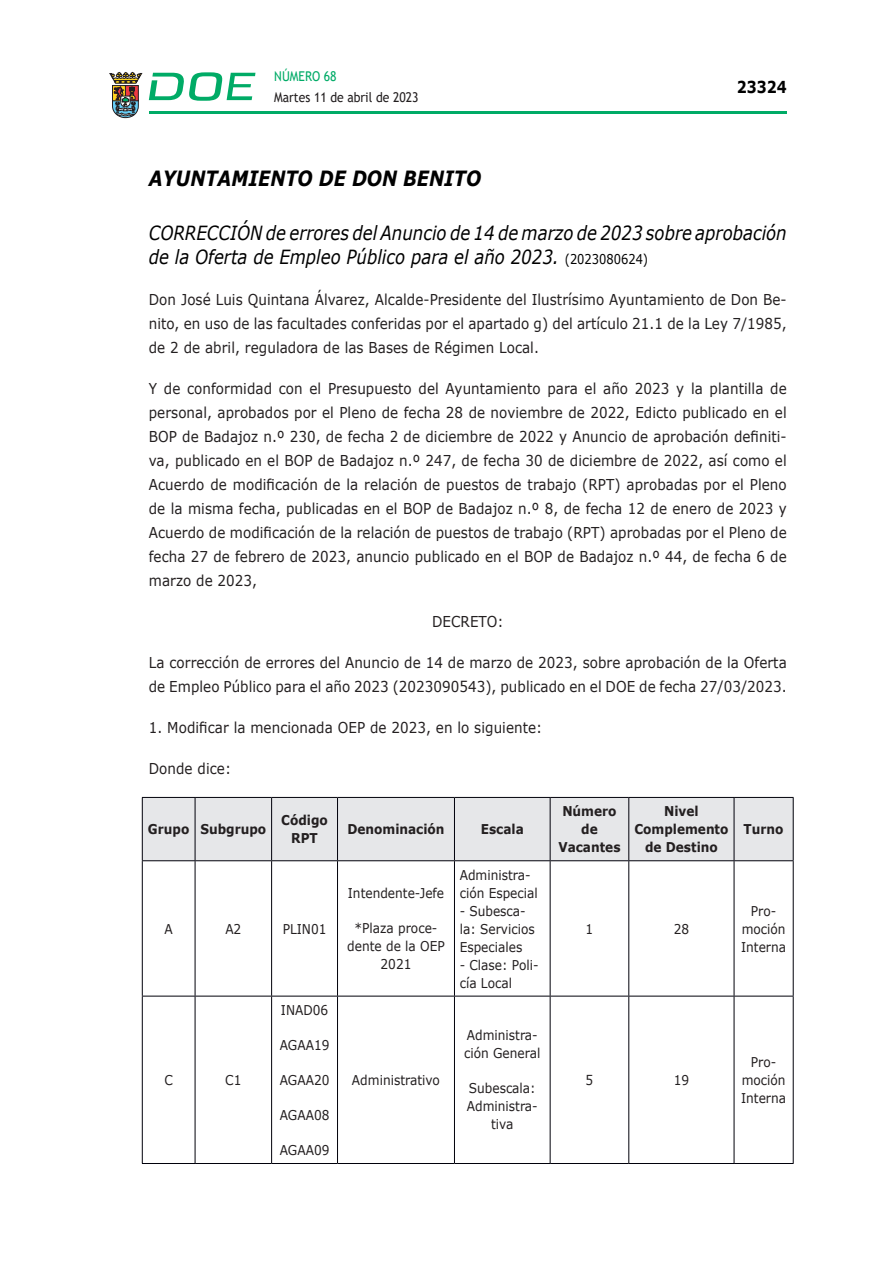
<style>
.page{position:relative;width:893px;height:1263px;background:#fff}
.page>*{position:absolute;margin:0;border:0;box-sizing:border-box;transform-origin:0 0}
.ORGANISMO{font:italic 700 21px "Verdana";color:#000;scale:.85 1}
.SUBORGANISMO{font:italic 19.5px/24px "Verdana";color:#000;scale:.85 1}
.t1{font:700 16.5px "Verdana";color:#000;scale:.85 1}
.CUERPO_DE_TEXTO{font:15px/24px "Verdana";letter-spacing:.005em;color:#231f20;text-align:justify;scale:.9 1}
.CUERPO_DE_TEXTO-2{font:13.5px/18px "Verdana";color:#231f20;text-align:center;scale:.9 1}
.TABLATITULO{font:700 13.5px/18px "Verdana";color:#231f20;text-align:center;scale:.9 1}
.t2{font:13.5px "Trebuchet MS";color:#231f20;scale:.9 1}
.t3{font:13.5px "Trebuchet MS";color:#00ab67;scale:.9 1}
.s1{font-style:normal;font-size:13.5px}
</style>
<div class="page">
<hr style="left:149px;top:111px;width:638px;height:3px;background:#00ab66">
<svg style="left:109px;top:72px;width:33px;height:46px"></svg>
<svg style="left:149px;top:72px;width:106px;height:29px"></svg>
<div style="left:143px;top:798px;width:650px;height:62px;background:#e6e7e9"></div>
<svg style="left:143px;top:861px;width:650px;height:302px"></svg>
<hr style="left:142px;top:797px;width:53px;height:1px;background:#00000a">
<hr style="left:142px;top:798px;width:1px;height:62px;background:#00000a">
<hr style="left:195px;top:797px;width:77px;height:1px;background:#00000a">
<hr style="left:195px;top:798px;width:1px;height:62px;background:#00000a">
<hr style="left:272px;top:797px;width:66px;height:1px;background:#00000a">
<hr style="left:271px;top:798px;width:1px;height:62px;background:#00000a">
<hr style="left:338px;top:797px;width:116px;height:1px;background:#00000a">
<hr style="left:337px;top:798px;width:1px;height:62px;background:#00000a">
<hr style="left:454px;top:797px;width:96px;height:1px;background:#00000a">
<hr style="left:454px;top:798px;width:1px;height:62px;background:#00000a">
<hr style="left:550px;top:797px;width:79px;height:1px;background:#00000a">
<hr style="left:550px;top:798px;width:1px;height:62px;background:#00000a">
<hr style="left:629px;top:797px;width:105px;height:1px;background:#00000a">
<hr style="left:628px;top:798px;width:1px;height:62px;background:#00000a">
<hr style="left:734px;top:797px;width:60px;height:1px;background:#00000a">
<hr style="left:734px;top:798px;width:1px;height:62px;background:#00000a">
<hr style="left:793px;top:798px;width:1px;height:62px;background:#00000a">
<hr style="left:142px;top:860px;width:53px;height:1px;background:#00000a">
<hr style="left:142px;top:861px;width:1px;height:135px;background:#00000a">
<hr style="left:195px;top:860px;width:77px;height:1px;background:#00000a">
<hr style="left:195px;top:861px;width:1px;height:135px;background:#00000a">
<hr style="left:272px;top:860px;width:66px;height:1px;background:#00000a">
<hr style="left:271px;top:861px;width:1px;height:135px;background:#00000a">
<hr style="left:338px;top:860px;width:116px;height:1px;background:#00000a">
<hr style="left:337px;top:861px;width:1px;height:135px;background:#00000a">
<hr style="left:454px;top:860px;width:96px;height:1px;background:#00000a">
<hr style="left:454px;top:861px;width:1px;height:135px;background:#00000a">
<hr style="left:550px;top:860px;width:79px;height:1px;background:#00000a">
<hr style="left:550px;top:861px;width:1px;height:135px;background:#00000a">
<hr style="left:629px;top:860px;width:105px;height:1px;background:#00000a">
<hr style="left:628px;top:861px;width:1px;height:135px;background:#00000a">
<hr style="left:734px;top:860px;width:60px;height:1px;background:#00000a">
<hr style="left:734px;top:861px;width:1px;height:135px;background:#00000a">
<hr style="left:793px;top:861px;width:1px;height:135px;background:#00000a">
<hr style="left:142px;top:996px;width:53px;height:1px;background:#00000a">
<hr style="left:142px;top:996px;width:1px;height:167px;background:#00000a">
<hr style="left:195px;top:996px;width:77px;height:1px;background:#00000a">
<hr style="left:195px;top:996px;width:1px;height:167px;background:#00000a">
<hr style="left:272px;top:996px;width:66px;height:1px;background:#00000a">
<hr style="left:271px;top:996px;width:1px;height:167px;background:#00000a">
<hr style="left:338px;top:996px;width:116px;height:1px;background:#00000a">
<hr style="left:337px;top:996px;width:1px;height:167px;background:#00000a">
<hr style="left:454px;top:996px;width:96px;height:1px;background:#00000a">
<hr style="left:454px;top:996px;width:1px;height:167px;background:#00000a">
<hr style="left:550px;top:996px;width:79px;height:1px;background:#00000a">
<hr style="left:550px;top:996px;width:1px;height:167px;background:#00000a">
<hr style="left:629px;top:996px;width:105px;height:1px;background:#00000a">
<hr style="left:628px;top:996px;width:1px;height:167px;background:#00000a">
<hr style="left:734px;top:996px;width:60px;height:1px;background:#00000a">
<hr style="left:734px;top:996px;width:1px;height:167px;background:#00000a">
<hr style="left:793px;top:996px;width:1px;height:167px;background:#00000a">
<hr style="left:142px;top:1163px;width:53px;height:1px;background:#00000a">
<hr style="left:195px;top:1163px;width:77px;height:1px;background:#00000a">
<hr style="left:272px;top:1163px;width:66px;height:1px;background:#00000a">
<hr style="left:338px;top:1163px;width:116px;height:1px;background:#00000a">
<hr style="left:454px;top:1163px;width:96px;height:1px;background:#00000a">
<hr style="left:550px;top:1163px;width:79px;height:1px;background:#00000a">
<hr style="left:629px;top:1163px;width:105px;height:1px;background:#00000a">
<hr style="left:734px;top:1163px;width:60px;height:1px;background:#00000a">
<p class="t3" style="left:274px;top:67px;width:71px">NÚMERO 68</p>
<p class="t2" style="left:274px;top:88px;width:162px">Martes 11 de abril de 2023</p>
<p class="t1" style="left:737px;top:75px;width:60px">23324</p>
<p class="ORGANISMO" style="left:149px;top:164px;width:393px">AYUNTAMIENTO DE DON BENITO</p>
<p class="SUBORGANISMO" style="left:149px;top:221px;width:752px">CORRECCIÓN de errores del Anuncio de 14 de marzo de 2023 sobre aprobación de la Oferta de Empleo Público para el año 2023. <span class="s1">(2023080624)</span></p>
<p class="CUERPO_DE_TEXTO" style="left:149px;top:287px;width:710px">Don José Luis Quintana Álvarez, Alcalde-Presidente del Ilustrísimo Ayuntamiento de Don Be&shy;nito, en uso de las facultades conferidas por el apartado g) del artículo 21.1 de la Ley 7/1985, de 2 de abril, reguladora de las Bases de Régimen Local.</p>
<p class="CUERPO_DE_TEXTO" style="left:149px;top:376px;width:710px">Y de conformidad con el Presupuesto del Ayuntamiento para el año 2023 y la plantilla de personal, aprobados por el Pleno de fecha 28 de noviembre de 2022, Edicto publicado en el BOP de Badajoz n.º 230, de fecha 2 de diciembre de 2022 y Anuncio de aprobación definiti&shy;va, publicado en el BOP de Badajoz n.º 247, de fecha 30 de diciembre de 2022, así como el Acuerdo de modificación de la relación de puestos de trabajo (RPT) aprobadas por el Pleno de la misma fecha, publicadas en el BOP de Badajoz n.º 8, de fecha 12 de enero de 2023 y Acuerdo de modificación de la relación de puestos de trabajo (RPT) aprobadas por el Pleno de fecha 27 de febrero de 2023, anuncio publicado en el BOP de Badajoz n.º 44, de fecha 6 de marzo de 2023,</p>
<p class="CUERPO_DE_TEXTO" style="left:432px;top:609px;width:81px">DECRETO:</p>
<p class="CUERPO_DE_TEXTO" style="left:149px;top:650px;width:710px">La corrección de errores del Anuncio de 14 de marzo de 2023, sobre aprobación de la Oferta de Empleo Público para el año 2023 (2023090543), publicado en el DOE de fecha 27/03/2023.</p>
<p class="CUERPO_DE_TEXTO" style="left:149px;top:715px;width:439px">1. Modificar la mencionada OEP de 2023, en lo siguiente:</p>
<p class="CUERPO_DE_TEXTO" style="left:149px;top:756px;width:93px">Donde dice:</p>
<p class="TABLATITULO" style="left:148px;top:820px;width:47px">Grupo</p>
<p class="TABLATITULO" style="left:200px;top:820px;width:75px">Subgrupo</p>
<p class="TABLATITULO" style="left:281px;top:811px;width:53px">Código<br>RPT</p>
<p class="TABLATITULO" style="left:347px;top:820px;width:110px">Denominación</p>
<p class="TABLATITULO" style="left:481px;top:820px;width:49px">Escala</p>
<p class="CUERPO_DE_TEXTO-2" style="left:165px;top:919px;width:11px">A</p>
<p class="CUERPO_DE_TEXTO-2" style="left:225px;top:919px;width:19px">A2</p>
<p class="CUERPO_DE_TEXTO-2" style="left:283px;top:919px;width:50px">PLIN01</p>
<p class="CUERPO_DE_TEXTO-2" style="left:164px;top:1071px;width:11px">C</p>
<p class="CUERPO_DE_TEXTO-2" style="left:225px;top:1071px;width:20px">C1</p>
<p class="CUERPO_DE_TEXTO-2" style="left:281px;top:1001px;width:54px">INAD06</p>
<p class="CUERPO_DE_TEXTO-2" style="left:280px;top:1036px;width:57px">AGAA19</p>
<p class="CUERPO_DE_TEXTO-2" style="left:280px;top:1071px;width:57px">AGAA20</p>
<p class="CUERPO_DE_TEXTO-2" style="left:280px;top:1106px;width:57px">AGAA08</p>
<p class="CUERPO_DE_TEXTO-2" style="left:280px;top:1141px;width:57px">AGAA09</p>
<p class="CUERPO_DE_TEXTO-2" style="left:348px;top:884px;width:108px">Intendente-Jefe</p>
<p class="CUERPO_DE_TEXTO-2" style="left:347px;top:919px;width:110px">*Plaza proce&shy;dente de la OEP<br>2021</p>
<p class="CUERPO_DE_TEXTO-2" style="left:460px;top:865px;width:88px;text-align:left">Administra&shy;ción Especial</p>
<p class="CUERPO_DE_TEXTO-2" style="left:460px;top:901px;width:85px;text-align:left">- Subesca&shy;la: Servicios<br>Especiales</p>
<p class="CUERPO_DE_TEXTO-2" style="left:460px;top:955px;width:89px;text-align:left">- Clase: Poli&shy;cía Local</p>
<p class="CUERPO_DE_TEXTO-2" style="left:352px;top:1071px;width:99px">Administrativo</p>
<p class="CUERPO_DE_TEXTO-2" style="left:464px;top:1026px;width:86px;text-align:left">Administra&shy;ción General</p>
<p class="CUERPO_DE_TEXTO-2" style="left:467px;top:1079px;width:80px">Subescala:<br>Administra&shy;tiva</p>
<p class="TABLATITULO" style="left:558px;top:802px;width:71px">Número de<br>Vacantes</p>
<p class="TABLATITULO" style="left:664px;top:802px;width:40px">Nivel</p>
<p class="TABLATITULO" style="left:634px;top:820px;width:106px">Complemento de Destino</p>
<p class="TABLATITULO" style="left:744px;top:820px;width:46px">Turno</p>
<p class="CUERPO_DE_TEXTO-2" style="left:586px;top:919px;width:10px">1</p>
<p class="CUERPO_DE_TEXTO-2" style="left:674px;top:919px;width:19px">28</p>
<p class="CUERPO_DE_TEXTO-2" style="left:586px;top:1071px;width:10px">5</p>
<p class="CUERPO_DE_TEXTO-2" style="left:674px;top:1071px;width:19px">19</p>
<p class="CUERPO_DE_TEXTO-2" style="left:741px;top:901px;width:52px">Pro&shy;moción<br>Interna</p>
<p class="CUERPO_DE_TEXTO-2" style="left:741px;top:1053px;width:52px">Pro&shy;moción<br>Interna</p>
</div>
